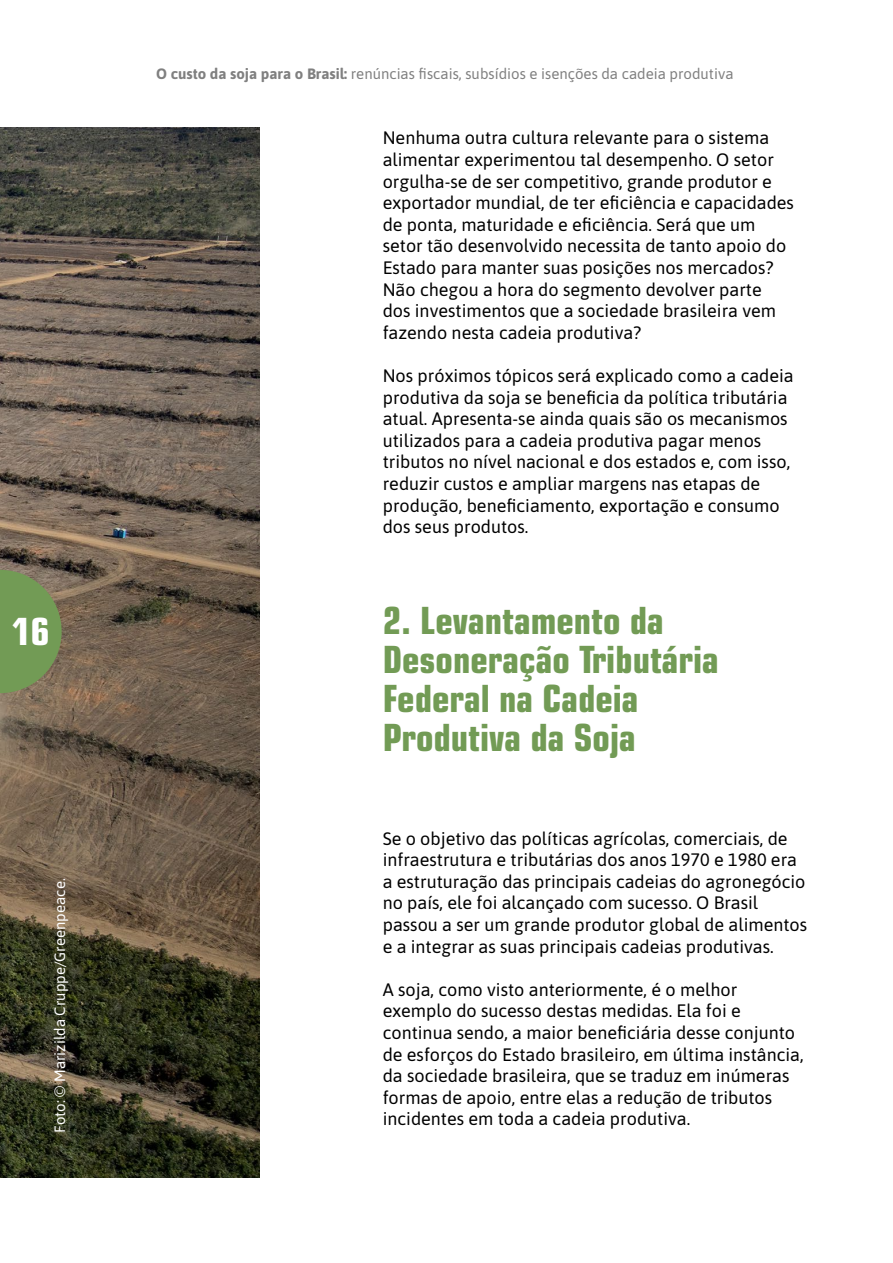
<style>
.page{position:relative;width:893px;height:1263px;background:#fff}
.page>*{position:absolute;margin:0;border:0;box-sizing:border-box;transform-origin:0 0}
.t1{font:700 condensed 37.5px/39px "Eurostile LT Std";color:#729b55}
.t2{font:700 condensed 37.5px "Eurostile LT Std";color:#fff}
.t3{font:18px/21.6px "Asap";color:#000}
.t4{font:15px "Asap";color:#808080}
.t5{font:15px "Asap";color:#fff}
.s1{font-weight:700}
</style>
<div class="page">
<img style="left:0;top:128px;width:259px;height:1050px">
<svg style="left:0;top:570px;width:62px;height:123px;background:#769257"></svg>
<h1 class="t2" style="left:12px;top:609px;width:39px">16</h1>
<p class="t5" style="left:49px;top:1133px;width:256px;rotate:-90deg">Foto: © Marizilda Cruppe/Greenpeace.</p>
<p class="t4" style="left:156px;top:63px;width:579px"><span class="s1">O custo da soja para o Brasil:</span> renúncias fiscais, subsídios e isenções da cadeia produtiva</p>
<p class="t3" style="left:383px;top:126px;width:413px">Nenhuma outra cultura relevante para o sistema alimentar experimentou tal desempenho. O setor orgulha-se de ser competitivo, grande produtor e exportador mundial, de ter eficiência e capacidades de ponta, maturidade e eficiência. Será que um setor tão desenvolvido necessita de tanto apoio do Estado para manter suas posições nos mercados?<br>Não chegou a hora do segmento devolver parte dos investimentos que a sociedade brasileira vem fazendo nesta cadeia produtiva?</p>
<p class="t3" style="left:383px;top:364px;width:412px">Nos próximos tópicos será explicado como a cadeia produtiva da soja se beneficia da política tributária atual. Apresenta-se ainda quais são os mecanismos utilizados para a cadeia produtiva pagar menos tributos no nível nacional e dos estados e, com isso, reduzir custos e ampliar margens nas etapas de produção, beneficiamento, exportação e consumo dos seus produtos.</p>
<h1 class="t1" style="left:383px;top:601px;width:338px">2. Levantamento da<br>Desoneração Tributária<br>Federal na Cadeia<br>Produtiva da Soja</h1>
<p class="t3" style="left:383px;top:826px;width:426px">Se o objetivo das políticas agrícolas, comerciais, de infraestrutura e tributárias dos anos 1970 e 1980 era a estruturação das principais cadeias do agronegócio no país, ele foi alcançado com sucesso. O Brasil passou a ser um grande produtor global de alimentos e a integrar as suas principais cadeias produtivas.</p>
<p class="t3" style="left:383px;top:978px;width:422px">A soja, como visto anteriormente, é o melhor exemplo do sucesso destas medidas. Ela foi e continua sendo, a maior beneficiária desse conjunto de esforços do Estado brasileiro, em última instância, da sociedade brasileira, que se traduz em inúmeras formas de apoio, entre elas a redução de tributos incidentes em toda a cadeia produtiva.</p>
</div>
